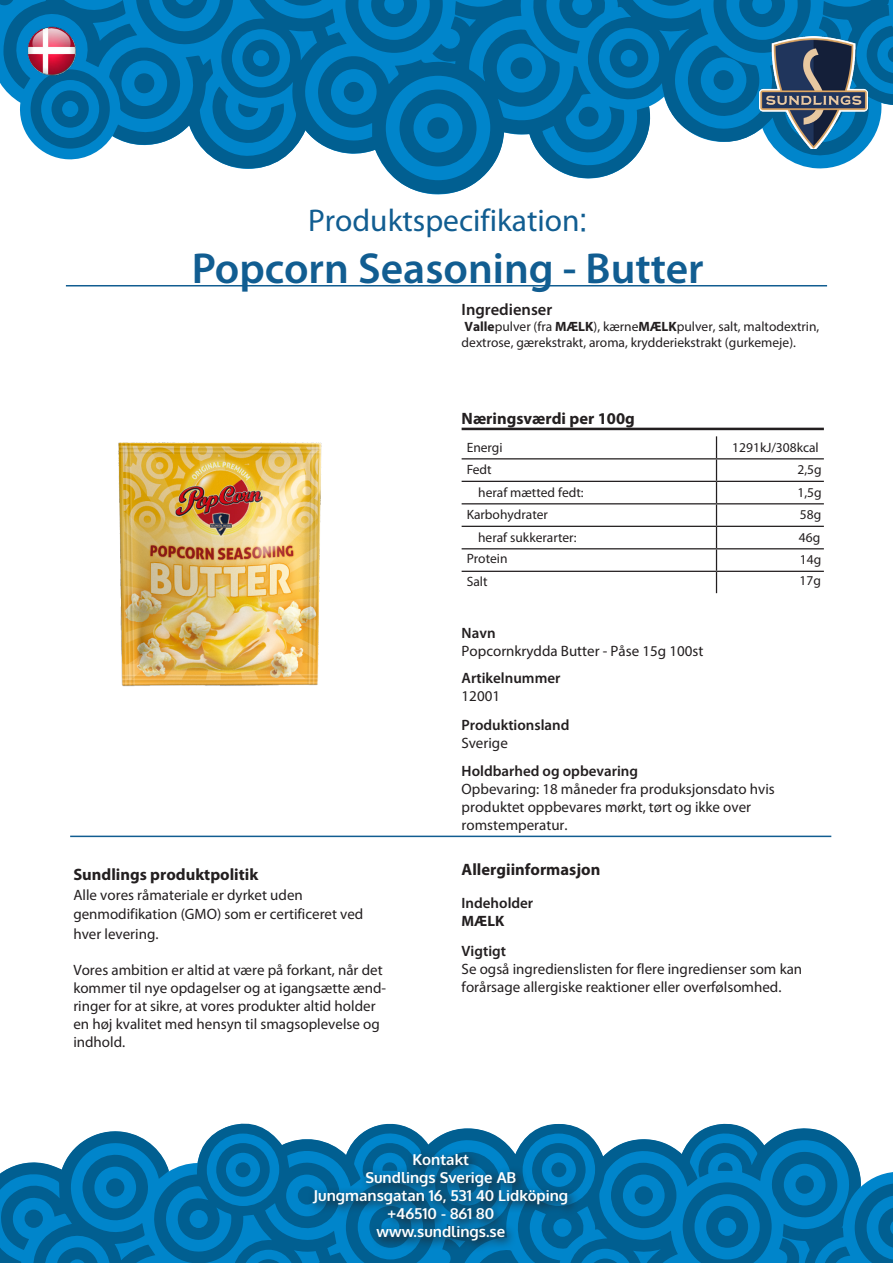
<style>
.page{position:relative;width:893px;height:1263px;background:#fff}
.page>*{position:absolute;margin:0;border:0;box-sizing:border-box;transform-origin:0 0}
.t1{font:600 43.5px "Myriad Pro";color:#115d91}
.t2{font:31.5px "Myriad Pro";color:#115d91}
.t3{font:700 16.5px "Myriad Pro";color:#231f20}
.t4{font:600 16.5px "Myriad Pro";color:#231f20}
.t5{font:15px/18px "Myriad Pro";color:#231f20}
.t6{font:700 15px "Oxygen";color:#fff}
.t7{font:600 15px/18px "Myriad Pro";color:#231f20}
.t8{font:13.5px/15.6px "Myriad Pro";color:#231f20}
.s1{font-family:"Oxygen"}
.s2{font-weight:700}
.s3{font-weight:600}
.s4{font-weight:400}
</style>
<div class="page">
<svg style="left:169px;top:1124px;width:680px;height:139px"></svg>
<svg style="left:0;top:1131px;width:169px;height:132px;background:#2686b9"></svg>
<div style="left:25px;top:1209px;width:18px;height:19px;background:#015f91;border-radius:50%"></div>
<svg style="left:611px;top:1162px;width:65px;height:67px;background:#0072ae"></svg>
<svg style="left:532px;top:1143px;width:54px;height:53px"></svg>
<svg style="left:216px;top:1143px;width:54px;height:53px;background:#0071ad"></svg>
<svg style="left:588px;top:1258px;width:35px;height:5px"></svg>
<svg style="left:252px;top:1259px;width:34px;height:4px"></svg>
<div style="left:298px;top:1186px;width:18px;height:18px;background:#015f91;border-radius:50%"></div>
<div style="left:106px;top:1178px;width:18px;height:19px;background:#015f91;border-radius:50%"></div>
<svg style="left:683px;top:1150px;width:210px;height:113px;background:#0a77b1"></svg>
<div style="left:635px;top:1186px;width:18px;height:18px;background:#015f91;border-radius:50%"></div>
<div style="left:795px;top:1175px;width:19px;height:19px;background:#015f91;border-radius:50%"></div>
<svg style="left:345px;top:1252px;width:156px;height:11px;background:#0071ad"></svg>
<div style="left:235px;top:1162px;width:15px;height:15px;background:#015f91;border-radius:50%"></div>
<hr style="left:70px;top:836px;width:761px;height:1px;background:#115d91">
<hr style="left:462px;top:458px;width:254px;height:1px;background:#231f20">
<hr style="left:716px;top:458px;width:108px;height:1px;background:#231f20">
<hr style="left:462px;top:481px;width:254px;height:1px;background:#231f20">
<hr style="left:716px;top:481px;width:108px;height:1px;background:#231f20">
<hr style="left:462px;top:503px;width:254px;height:1px;background:#231f20">
<hr style="left:716px;top:503px;width:108px;height:1px;background:#231f20">
<hr style="left:462px;top:526px;width:254px;height:1px;background:#231f20">
<hr style="left:716px;top:526px;width:108px;height:1px;background:#231f20">
<hr style="left:462px;top:548px;width:254px;height:1px;background:#231f20">
<hr style="left:716px;top:548px;width:108px;height:1px;background:#231f20">
<hr style="left:462px;top:571px;width:254px;height:1px;background:#231f20">
<hr style="left:716px;top:571px;width:108px;height:1px;background:#231f20">
<svg style="left:716px;top:436px;width:1px;height:157px"></svg>
<hr style="left:462px;top:428px;width:362px;height:2px;background:#231f20">
<hr style="left:66px;top:285px;width:761px;height:1px;background:#115d91">
<svg style="left:180px;top:0;width:713px;height:194px"></svg>
<div style="left:579px;top:107px;width:20px;height:20px;background:#015f91;border-radius:50%"></div>
<svg style="left:866px;top:26px;width:27px;height:59px;background:#0071ac"></svg>
<svg style="left:209px;top:86px;width:77px;height:61px;background:#0073b0"></svg>
<svg style="left:399px;top:89px;width:77px;height:77px;background:#0071ad"></svg>
<svg style="left:242px;top:40px;width:38px;height:37px"></svg>
<div style="left:510px;top:57px;width:22px;height:22px;background:#015f91;border-radius:50%"></div>
<div style="left:344px;top:82px;width:20px;height:20px;background:#015f91;border-radius:50%"></div>
<svg style="left:0;top:0;width:180px;height:149px;background:#147db5"></svg>
<div style="left:134px;top:73px;width:20px;height:20px;background:#015f91;border-radius:50%"></div>
<svg style="left:610px;top:0;width:235px;height:132px;background:#0976af"></svg>
<div style="left:713px;top:70px;width:21px;height:20px;background:#015f91;border-radius:50%"></div>
<svg style="left:345px;top:0;width:170px;height:53px;background:#0070ab"></svg>
<div style="left:427px;top:117px;width:22px;height:22px;background:#015f91;border-radius:50%"></div>
<img style="left:760px;top:37px;width:107px;height:111px">
<img style="left:26px;top:25px;width:51px;height:52px">
<svg style="left:307px;top:1149px;width:272px;height:103px;background:#04679c"></svg>
<img style="left:118px;top:443px;width:203px;height:243px">
<p class="t2" style="left:308px;top:201px;width:281px">Produktspecifikation<span class="s1">:</span></p>
<p class="t1" style="left:192px;top:241px;width:513px">Popcorn Seasoning - Butter</p>
<p class="t4" style="left:462px;top:299px;width:92px">Ingredienser</p>
<p class="t8" style="left:462px;top:318px;width:359px"><span class="s2">Valle</span>pulver (fra <span class="s2">MÆLK</span>), kærne<span class="s2">MÆLK</span>pulver, salt, maltodextrin, dextrose, gærekstrakt, aroma, krydderiekstrakt (gurkemeje).</p>
<p class="t3" style="left:462px;top:407px;width:175px">Næringsværdi per 100g</p>
<p class="t8" style="left:467px;top:439px;width:37px">Energi</p>
<p class="t8" style="left:732px;top:439px;width:88px">1291kJ/308kcal</p>
<p class="t8" style="left:467px;top:461px;width:27px">Fedt</p>
<p class="t8" style="left:797px;top:461px;width:26px">2,5g</p>
<p class="t8" style="left:478px;top:485px;width:107px">heraf mætted fedt:</p>
<p class="t8" style="left:797px;top:484px;width:26px">1,5g</p>
<p class="t8" style="left:467px;top:506px;width:83px">Karbohydrater</p>
<p class="t8" style="left:800px;top:506px;width:23px">58g</p>
<p class="t8" style="left:478px;top:529px;width:100px">heraf sukkerarter:</p>
<p class="t8" style="left:799px;top:529px;width:23px">46g</p>
<p class="t8" style="left:467px;top:551px;width:42px">Protein</p>
<p class="t8" style="left:800px;top:551px;width:23px">14g</p>
<p class="t8" style="left:467px;top:573px;width:22px">Salt</p>
<p class="t8" style="left:799px;top:573px;width:23px">17g</p>
<p class="t3" style="left:73px;top:864px;width:186px">Sundlings produktpolitik</p>
<p class="t5" style="left:73px;top:884px;width:292px;line-height:19.5px">Alle vores råmateriale er dyrket uden genmodifikation (GMO) som er certificeret ved hver levering.</p>
<p class="t5" style="left:73px;top:960px;width:314px">Vores ambition er altid at være på forkant, når det kommer til nye opdagelser og at igangsætte ænd&shy;ringer for at sikre, at vores produkter altid holder en høj kvalitet med hensyn til smagsoplevelse og indhold.</p>
<p class="t5" style="left:462px;top:624px;width:243px"><span class="s3">Navn<br></span>Popcornkrydda Butter - Påse 15g 100st</p>
<p class="t7" style="left:462px;top:668px;width:100px">Artikelnummer<br><span class="s4">12001</span></p>
<p class="t7" style="left:462px;top:715px;width:109px">Produktionsland<br><span class="s4">Sverige</span></p>
<p class="t5" style="left:462px;top:762px;width:315px"><span class="s3">Holdbarhed og opbevaring<br></span>Opbevaring: 18 måneder fra produksjonsdato hvis produktet oppbevares mørkt, tørt og ikke over romstemperatur.</p>
<p class="t3" style="left:462px;top:859px;width:140px">Allergiinformasjon</p>
<p class="t7" style="left:462px;top:893px;width:73px">Indeholder<br><span class="s2">MÆLK</span></p>
<p class="t5" style="left:462px;top:942px;width:342px"><span class="s3">Vigtigt<br></span>Se også ingredienslisten for flere ingredienser som kan forårsage allergiske reaktioner eller overfølsomhed.</p>
<p class="t6" style="left:413px;top:1150px;width:58px">Kontakt</p>
<p class="t6" style="left:365px;top:1168px;width:152px">Sundlings Sverige AB</p>
<p class="t6" style="left:313px;top:1186px;width:256px">Jungmansgatan 16, 531 40 Lidköping</p>
<p class="t6" style="left:388px;top:1204px;width:108px">+46510 - 861 80</p>
<p class="t6" style="left:377px;top:1222px;width:130px">www.sundlings.se</p>
</div>
